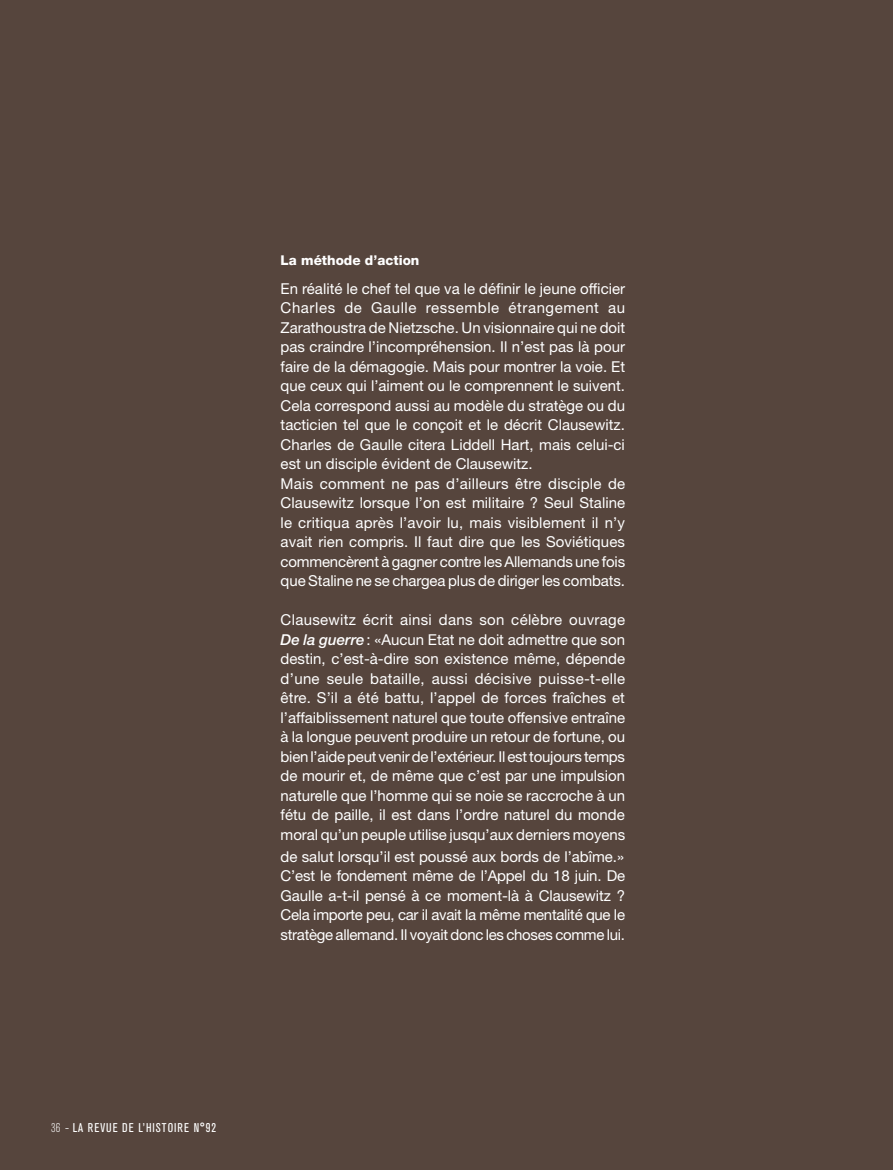
<style>
.page{position:relative;width:893px;height:1170px;background:#fff}
.page>*{position:absolute;margin:0;border:0;box-sizing:border-box;transform-origin:0 0}
.t1{font:15px/19.5px "Helvetica Neue LT Std";color:#fff;text-align:justify}
.t2{font:800 13.5px "Helvetica Neue LT Std";color:#fff}
.t3{font:condensed 12.6px "Akzidenz Grotesk BQ";letter-spacing:.08em;color:#fff}
.s1{font-weight:500;font-style:italic}
.s2{font-weight:300}
.s3{font-family:"Helvetica Neue LT Std";font-weight:300;font-stretch:normal}
</style>
<div class="page">
<div style="left:0;top:0;width:893px;height:1169px;background:#56453d"></div>
<p class="t2" style="left:281px;top:252px;width:140px">La méthode d’action</p>
<p class="t1" style="left:281px;top:278px;width:346px;text-align:left">En réalité le chef tel que va le définir le jeune officier Charles de Gaulle ressemble étrangement au Zarathoustra de Nietzsche. Un visionnaire qui ne doit pas craindre l’incompréhension. Il n’est pas là pour faire de la démagogie. Mais pour montrer la voie. Et que ceux qui l’aiment ou le comprennent le suivent.<br>Cela correspond aussi au modèle du stratège ou du tacticien tel que le conçoit et le décrit Clausewitz.<br>Charles de Gaulle citera Liddell Hart, mais celui-ci est un disciple évident de Clausewitz.<br>Mais comment ne pas d’ailleurs être disciple de Clausewitz lorsque l’on est militaire ? Seul Staline le critiqua après l’avoir lu, mais visiblement il n’y avait rien compris. Il faut dire que les Soviétiques commencèrent à gagner contre les Allemands une fois que Staline ne se chargea plus de diriger les combats.</p>
<p class="t1" style="left:281px;top:610px;width:346px">Clausewitz écrit ainsi dans son célèbre ouvrage <span class="s1">De la guerre</span>: «Aucun Etat ne doit admettre que son destin, c’est-à-dire son existence même, dépende d’une seule bataille, aussi décisive puisse-t-elle être. S’il a été battu, l’appel de forces fraîches et l’affaiblissement naturel que toute offensive entraîne à la longue peuvent produire un retour de fortune, ou bien l’aide peut venir de l’extérieur. Il est toujours temps de mourir et, de même que c’est par une impulsion naturelle que l’homme qui se noie se raccroche à un fétu de paille, il est dans l’ordre naturel du monde moral qu’un peuple utilise jusqu’aux derniers moyens</p>
<p class="t1" style="left:281px;top:846px;width:346px">de salut lorsqu’il est poussé aux bords de l’abîme.» C’est le fondement même de l’Appel du 18 juin. De Gaulle a-t-il pensé à ce moment-là à Clausewitz ?<br>Cela importe peu, car il avait la même mentalité que le stratège allemand. Il voyait donc les choses comme lui.</p>
<p class="t3" style="left:51px;top:1120px;width:167px"><span class="s2">36</span> <span class="s3">-</span> LA REVUE DE L’HISTOIRE N°92</p>
</div>
